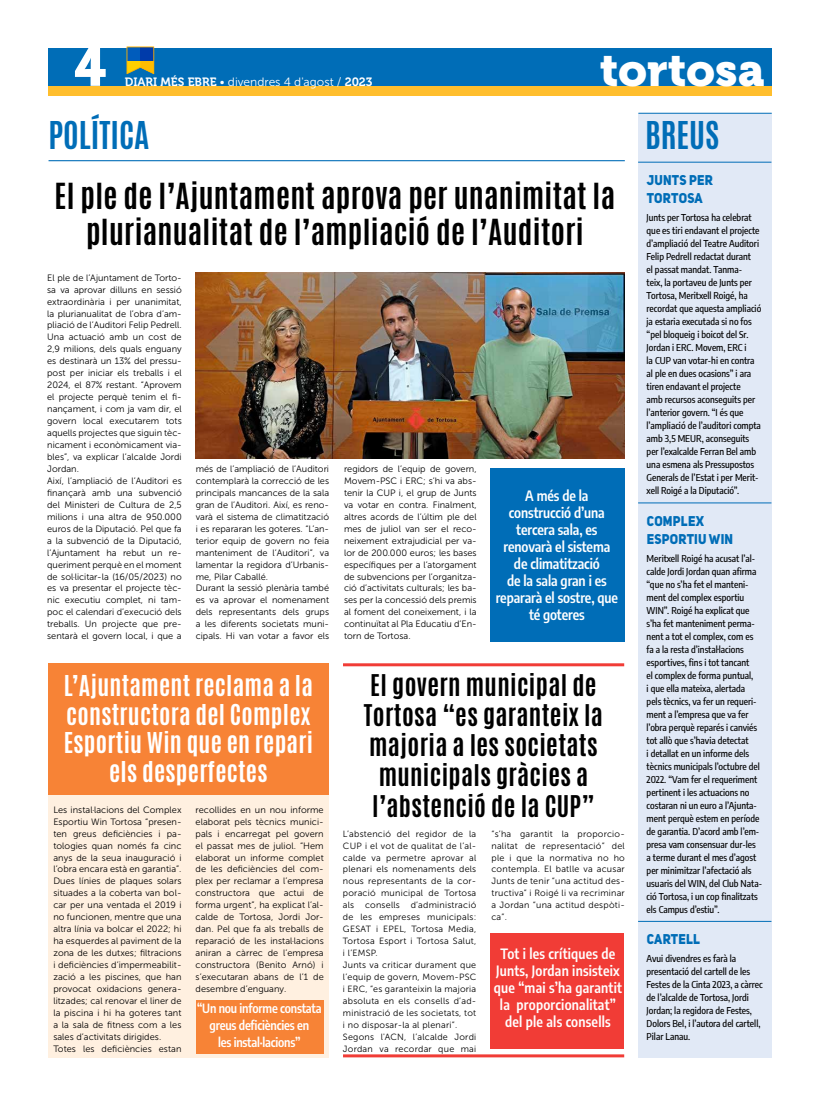
<style>
.page{position:relative;width:820px;height:1106px;background:#fff}
.page>*{position:absolute;margin:0;border:0;box-sizing:border-box;transform-origin:0 0}
.t1{font:53px "Museo 900";color:#fff}
.t2{font:46px "Museo 900";color:#fff}
.t3{font:700 32px "Antonio";color:#006db7}
.t4{font:700 30px/36px "Antonio";letter-spacing:.01em;color:#000;text-align:center}
.t5{font:700 25px/30px "Antonio";letter-spacing:.015em;color:#000;text-align:center}
.t6{font:700 24px/28.8px "Antonio";letter-spacing:.01em;color:#fff;text-align:center}
.t7{font:600 14px/17px "Encode Sans Condensed";letter-spacing:-.005em;color:#fff;text-align:center}
.t8{font:600 14px/17px "Encode Sans Condensed";letter-spacing:.015em;color:#fff;text-align:center}
.t9{font:14px/17.9px "Uni Sans Heavy CAPS";letter-spacing:.02em;color:#006db7;scale:.9 1}
.t10{font:600 12.5px/17px "Encode Sans Condensed";letter-spacing:-.015em;color:#fff;text-align:center}
.t11{font:12px "Museo Sans 300";color:#fff}
.t12{font:500 9.5px/13px "Encode Sans Condensed";color:#000}
.t13{font:9.2px/12px "Museo Sans 300";color:#000}
.t14{font:9px/12px "Museo Sans 300";letter-spacing:.025em;color:#000}
.s1{font-family:"Museo 700"}
</style>
<div class="page">
<div style="left:48px;top:48px;width:723px;height:38px;background:#006db7"></div>
<div style="left:48px;top:86px;width:723px;height:9px;background:#ffbe2d"></div>
<svg style="left:126px;top:46px;width:28px;height:28px"></svg>
<div style="left:490px;top:933px;width:134px;height:116px;background:#f13c36"></div>
<div style="left:48px;top:753px;width:281px;height:304px;background:#fff0e0"></div>
<div style="left:48px;top:663px;width:281px;height:132px;background:#f78336"></div>
<div style="left:489px;top:468px;width:135px;height:173px;background:#006db7"></div>
<div style="left:637px;top:113px;width:134px;height:89px;background:#e1e9f6"></div>
<div style="left:637px;top:162px;width:134px;height:895px;background:#e1e9f6"></div>
<hr style="left:637px;top:162px;width:134px;height:1px;background:#006db7">
<hr style="left:637px;top:503px;width:134px;height:1px;background:#006db7">
<hr style="left:637px;top:921px;width:134px;height:1px;background:#006db7">
<hr style="left:48px;top:160px;width:576px;height:1px;background:#006db7">
<hr style="left:343px;top:1054px;width:281px;height:3px;background:#f13c36">
<hr style="left:343px;top:663px;width:281px;height:3px;background:#f13c36">
<img style="left:195px;top:272px;width:429px;height:187px">
<hr style="left:638px;top:113px;width:133px;height:1px;background:#006db7">
<div style="left:196px;top:1000px;width:127px;height:53px;background:#f78336"></div>
<h1 class="t1" style="left:74px;top:37px;width:34px">4</h1>
<h3 class="t11" style="left:125px;top:75px;width:249px"><span class="s1">DIARI MÉS EBRE</span> • divendres 4 d'agost / <span class="s1">2023</span></h3>
<h3 class="t3" style="left:48px;top:111px;width:102px">POLÍTICA</h3>
<h2 class="t2" style="left:600px;top:44px;width:166px">tortosa</h2>
<h3 class="t3" style="left:645px;top:111px;width:76px">BREUS</h3>
<h3 class="t4" style="left:54px;top:178px;width:562px">El ple de l’Ajuntament aprova per unanimitat la plurianualitat de l’ampliació de l’Auditori</h3>
<p class="t13" style="left:47px;top:271px;width:136px">El ple de l’Ajuntament de Torto&shy;sa va aprovar dilluns en sessió extraordinària i per unanimitat, la plurianualitat de l’obra d’am&shy;pliació de l’Auditori Felip Pedrell.<br>Una actuació amb un cost de<br>2,9 milions, dels quals enguany es destinarà un 13% del pressu&shy;post per iniciar els treballs i el<br>2024, el 87% restant. “Aprovem el projecte perquè tenim el fi&shy;nançament, i com ja vam dir, el govern local executarem tots aquells projectes que siguin tèc&shy;nicament i econòmicament via&shy;bles”, va explicar l’alcalde Jordi<br>Jordan.<br>Així, l’ampliació de l’Auditori es finançarà amb una subvenció del Ministeri de Cultura de 2,5 milions i una altra de 950.000 euros de la Diputació. Pel que fa a la subvenció de la Diputació, l’Ajuntament ha rebut un re&shy;queriment perquè en el moment de sol·licitar-la (16/05/2023) no es va presentar el projecte tèc&shy;nic executiu complet, ni tam&shy;poc el calendari d’execució dels treballs. Un projecte que pre&shy;sentarà el govern local, i que a</p>
<p class="t13" style="left:196px;top:463px;width:135px">més de l’ampliació de l’Auditori contemplarà la correcció de les principals mancances de la sala gran de l’Auditori. Així, es reno&shy;varà el sistema de climatització i es repararan les goteres. “L’an&shy;terior equip de govern no feia manteniment de l’Auditori”, va lamentar la regidora d’Urbanis&shy;me, Pilar Caballé.<br>Durant la sessió plenària també es va aprovar el nomenament dels representants dels grups a les diferents societats muni&shy;cipals. Hi van votar a favor els</p>
<p class="t13" style="left:344px;top:463px;width:134px;text-align:justify">regidors de l’equip de govern, Movem-PSC i ERC; s’hi va abs&shy;tenir la CUP i, el grup de Junts va votar en contra. Finalment, altres acords de l’últim ple del mes de juliol van ser el reco&shy;neixement extrajudicial per va&shy;lor de 200.000 euros; les bases específiques per a l’atorgament de subvencions per l’organitza&shy;ció d’activitats culturals; les ba&shy;ses per la concessió dels premis al foment del coneixement, i la continuïtat al Pla Educatiu d’En&shy;torn de Tortosa.</p>
<h3 class="t7" style="left:495px;top:486px;width:124px">A més de la construcció d’una tercera sala, es renovarà el sistema de climatització<br>de la sala gran i es repararà el sostre, que té goteres</h3>
<h3 class="t6" style="left:64px;top:671px;width:250px">L’Ajuntament reclama a la constructora del Complex<br>Esportiu Win que en repari els desperfectes</h3>
<p class="t13" style="left:53px;top:803px;width:130px">Les instal·lacions del Complex<br>Esportiu Win Tortosa “presen&shy;ten greus deficiències i pa&shy;tologies quan només fa cinc anys de la seua inauguració i l’obra encara està en garantia”.<br>Dues línies de plaques solars situades a la coberta van bol&shy;car per una ventada el 2019 i no funcionen, mentre que una altra línia va bolcar el 2022; hi ha esquerdes al paviment de la zona de les dutxes; filtracions i deficiències d’impermeabilit&shy;zació a les piscines, que han provocat oxidacions genera&shy;litzades; cal renovar el liner de la piscina i hi ha goteres tant a la sala de fitness com a les sales d’activitats dirigides.<br>Totes les deficiències estan</p>
<p class="t13" style="left:195px;top:803px;width:130px;text-align:justify">recollides en un nou informe elaborat pels tècnics munici&shy;pals i encarregat pel govern el passat mes de juliol. “Hem elaborat un informe complet de les deficiències del com&shy;plex per reclamar a l’empresa constructora que actui de forma urgent”, ha explicat l’al&shy;calde de Tortosa, Jordi Jor&shy;dan. Pel que fa als treballs de reparació de les instal·lacions aniran a càrrec de l’empresa constructora (Benito Arnó) i s’executaran abans de l’1 de desembre d’enguany.</p>
<h3 class="t10" style="left:197px;top:999px;width:126px">“Un nou informe constata greus deficiències en<br>les instal·lacions”</h3>
<h3 class="t5" style="left:364px;top:671px;width:240px">El govern municipal de<br>Tortosa “es garanteix la majoria a les societats municipals gràcies a l’abstenció de la CUP”</h3>
<p class="t14" style="left:343px;top:827px;width:135px">L’abstenció del regidor de la<br>CUP i el vot de qualitat de l’al&shy;calde va permetre aprovar al plenari els nomenaments dels nous representants de la cor&shy;poració municipal de Tortosa als consells d’administració de les empreses municipals:<br>GESAT i EPEL, Tortosa Media,<br>Tortosa Esport i Tortosa Salut, i l’EMSP.<br>Junts va criticar durament que l’equip de govern, Movem-PSC i ERC, “es garanteixin la majoria absoluta en els consells d’ad&shy;ministració de les societats, tot i no disposar-la al plenari”.<br>Segons l'ACN, l’alcalde Jordi<br>Jordan va recordar que mai</p>
<p class="t14" style="left:491px;top:827px;width:135px;text-align:justify">“s’ha garantit la proporcio&shy;nalitat de representació” del ple i que la normativa no ho contempla. El batlle va acusar Junts de tenir “una actitud des&shy;tructiva” i Roigé li va recriminar a Jordan “una actitud despòti&shy;ca”.</p>
<h3 class="t8" style="left:493px;top:944px;width:130px">Tot i les crítiques de<br>Junts, Jordan insisteix que “mai s’ha garantit la proporcionalitat” del ple als consells</h3>
<h3 class="t9" style="left:646px;top:171px;width:75px">JUNTS PER<br>TORTOSA</h3>
<p class="t12" style="left:646px;top:210px;width:116px">Junts per Tortosa ha celebrat que es tiri endavant el projecte d’ampliació del Teatre Auditori<br>Felip Pedrell redactat durant<br>el passat mandat. Tanma-<br>teix, la portaveu de Junts per<br>Tortosa, Meritxell Roigé, ha recordat que aquesta ampliació ja estaria executada si no fos “pel bloqueig i boicot del Sr.<br>Jordan i ERC. Movem, ERC i<br>la CUP van votar-hi en contra al ple en dues ocasions” i ara tiren endavant el projecte<br>amb recursos aconseguits per l’anterior govern. “I és que l’ampliació de l’auditori compta amb 3,5 MEUR, aconseguits per l’exalcalde Ferran Bel amb una esmena als Pressupostos<br>Generals de l’Estat i per Merit&shy;xell Roigé a la Diputació”.</p>
<h3 class="t9" style="left:646px;top:511px;width:97px">COMPLEX<br>ESPORTIU WIN</h3>
<p class="t12" style="left:646px;top:551px;width:117px">Meritxell Roigé ha acusat l’al&shy;calde Jordi Jordan quan afirma “que no s’ha fet el manteni&shy;ment del complex esportiu<br>WIN”. Roigé ha explicat que s’ha fet manteniment perma&shy;nent a tot el complex, com es fa a la resta d’instal·lacions esportives, fins i tot tancant<br>el complex de forma puntual,<br>i que ella mateixa, alertada pels tècnics, va fer un requeri&shy;ment a l’empresa que va fer l’obra perquè reparés i canviés tot allò que s’havia detectat<br>i detallat en un informe dels tècnics municipals l’octubre del<br>2022. “Vam fer el requeriment pertinent i les actuacions no costaran ni un euro a l’Ajunta&shy;ment perquè estem en període de garantia. D’acord amb l’em&shy;presa vam consensuar dur-les a terme durant el mes d’agost per minimitzar l’afectació als usuaris del WIN, del Club Nata&shy;ció Tortosa, i un cop finalitzats els Campus d’estiu”.</p>
<h3 class="t9" style="left:646px;top:930px;width:61px">CARTELL</h3>
<p class="t12" style="left:646px;top:951px;width:118px">Avui divendres es farà la presentació del cartell de les<br>Festes de la Cinta 2023, a càrrec de l’alcalde de Tortosa, Jordi<br>Jordan; la regidora de Festes,<br>Dolors Bel, i l’autora del cartell,<br>Pilar Lanau.</p>
</div>
